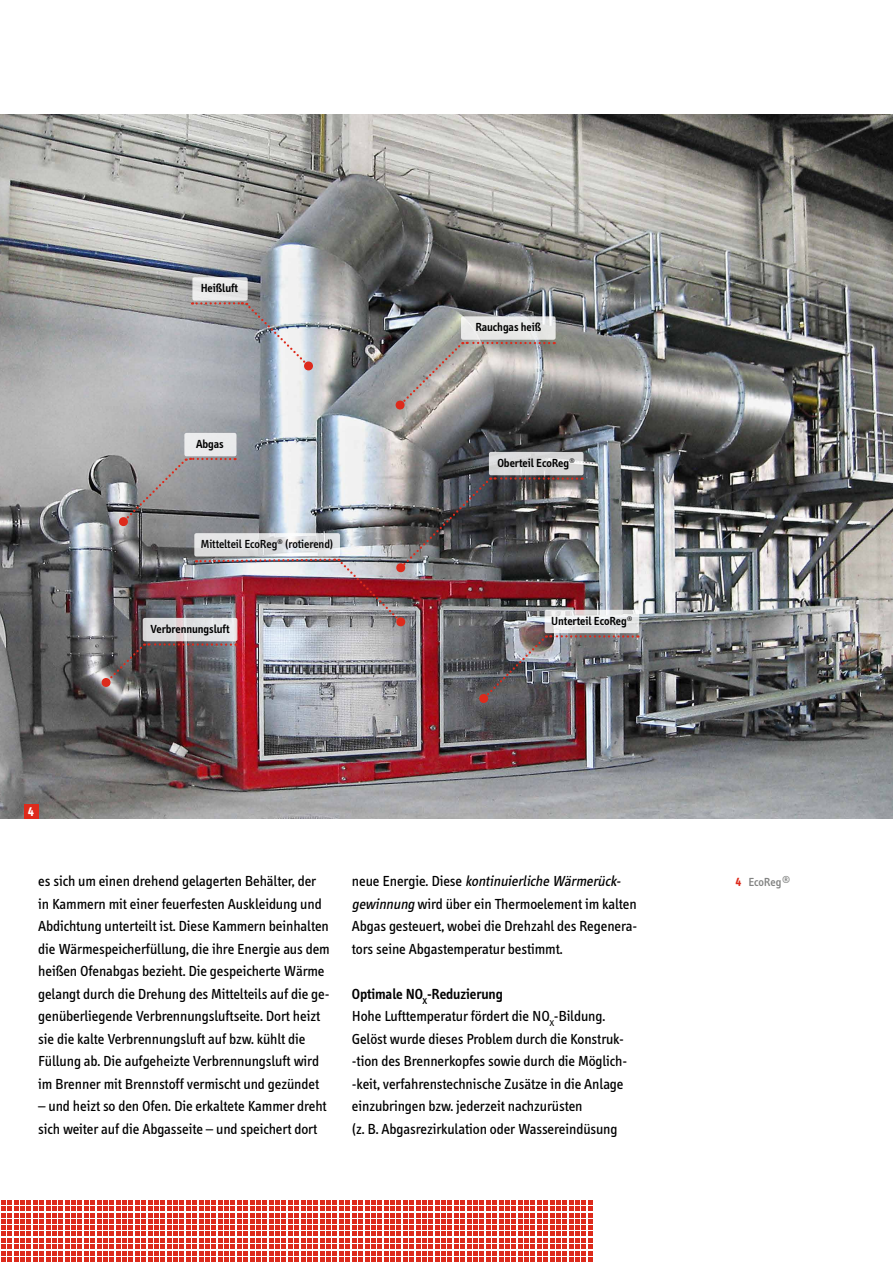
<style>
.page{position:relative;width:893px;height:1263px;background:#fff}
.page>*{position:absolute;margin:0;border:0;box-sizing:border-box;transform-origin:0 0}
.t1{font:15px/22.5px "Info";color:#000}
.t2{font:700 12.75px "Info";color:#fff}
.t3{font:600 12px "Info";color:#000}
.t4{font:500 12px "Info";color:#000}
.t5{font:500 12px "Info";letter-spacing:-.005em;color:#818281}
.s1{font-style:italic}
.s2{font-weight:600}
.s3{font-weight:700;color:#dd2a1b}
</style>
<div class="page">
<img style="left:0;top:115px;width:893px;height:704px">
<svg style="left:395px;top:342px;width:160px;height:68px;background:#a29e9b"></svg>
<div style="left:461px;top:316px;width:95px;height:24px;background:#e8e9e7;border-radius:2px"></div>
<svg style="left:192px;top:302px;width:121px;height:69px;background:#aeafb5"></svg>
<svg style="left:192px;top:277px;width:56px;height:24px"></svg>
<div style="left:489px;top:452px;width:94px;height:23px;background:#d8d8d9;border-radius:2px"></div>
<img style="left:101px;top:643px;width:136px;height:44px">
<div style="left:143px;top:618px;width:94px;height:23px;background:linear-gradient(to right,#dad8d8,#e6e7e9);border-radius:2px"></div>
<img style="left:479px;top:635px;width:159px;height:68px">
<svg style="left:545px;top:610px;width:94px;height:23px;fill:#e2e3e4"></svg>
<img style="left:119px;top:458px;width:464px;height:169px">
<div style="left:184px;top:433px;width:52px;height:23px;background:#eaebec;border-radius:2px"></div>
<div style="left:24px;top:804px;width:14px;height:15px;background:#dd2a1b"></div>
<svg style="left:1px;top:1200px;width:591px;height:61px"></svg>
<p class="t3" style="left:201px;top:282px;width:39px">Heißluft</p>
<p class="t3" style="left:196px;top:437px;width:29px">Abgas</p>
<p class="t4" style="left:201px;top:537px;width:134px">Mittelteil EcoReg<sup>®</sup> (rotierend)</p>
<p class="t3" style="left:151px;top:622px;width:80px">Verbrennungsluft</p>
<p class="t3" style="left:475px;top:321px;width:67px">Rauchgas heiß</p>
<p class="t3" style="left:497px;top:456px;width:79px">Oberteil EcoReg<sup>®</sup></p>
<p class="t3" style="left:551px;top:614px;width:83px">Unterteil EcoReg<sup>®</sup></p>
<p class="t2" style="left:28px;top:804px;width:8px">4</p>
<p class="t1" style="left:38px;top:870px;width:293px">es sich um einen drehend gelagerten Behälter, der in Kammern mit einer feuerfesten Auskleidung und Abdichtung unterteilt ist. Diese Kammern beinhalten die Wärmespeicherfüllung, die ihre Energie aus dem heißen Ofenabgas bezieht. Die gespeicherte Wärme gelangt durch die Drehung des Mittelteils auf die ge&shy;genüberliegende Verbrennungsluftseite. Dort heizt sie die kalte Verbrennungsluft auf bzw. kühlt die Füllung ab. Die aufgeheizte Verbrennungsluft wird im Brenner mit Brennstoff vermischt und gezündet</p>
<p class="t1" style="left:38px;top:1095px;width:290px">– und heizt so den Ofen. Die erkaltete Kammer dreht sich weiter auf die Abgasseite – und speichert dort</p>
<p class="t1" style="left:352px;top:870px;width:287px">n e u e E n e rg i e . D i e s e <span class="s1">kontinuierliche Wärmerück&shy;gewinnung</span> wird über ein Thermoelement im kalten Abgas gesteuert, wobei die Drehzahl des Regenera&shy;tors seine Abgastemperatur bestimmt.</p>
<p class="t1" style="left:352px;top:983px;width:277px"><span class="s2">Optimale NO</span><sub>X</sub><span class="s2">-Reduzierung<br></span>Hohe Lufttemperatur fördert die NO<sub>X</sub>-Bildung.<br>Gelöst wurde dieses Problem durch die Konstruk--tion des Brennerkopfes sowie durch die Möglich--keit, verfahrenstechnische Zusätze in die Anlage einzubringen bzw. jederzeit nachzurüsten<br>(z. B. Abgasrezirkulation oder Wassereindüsung</p>
<p class="t5" style="left:736px;top:876px;width:56px"><span class="s3">4</span> EcoReg <sup>®</sup></p>
</div>
